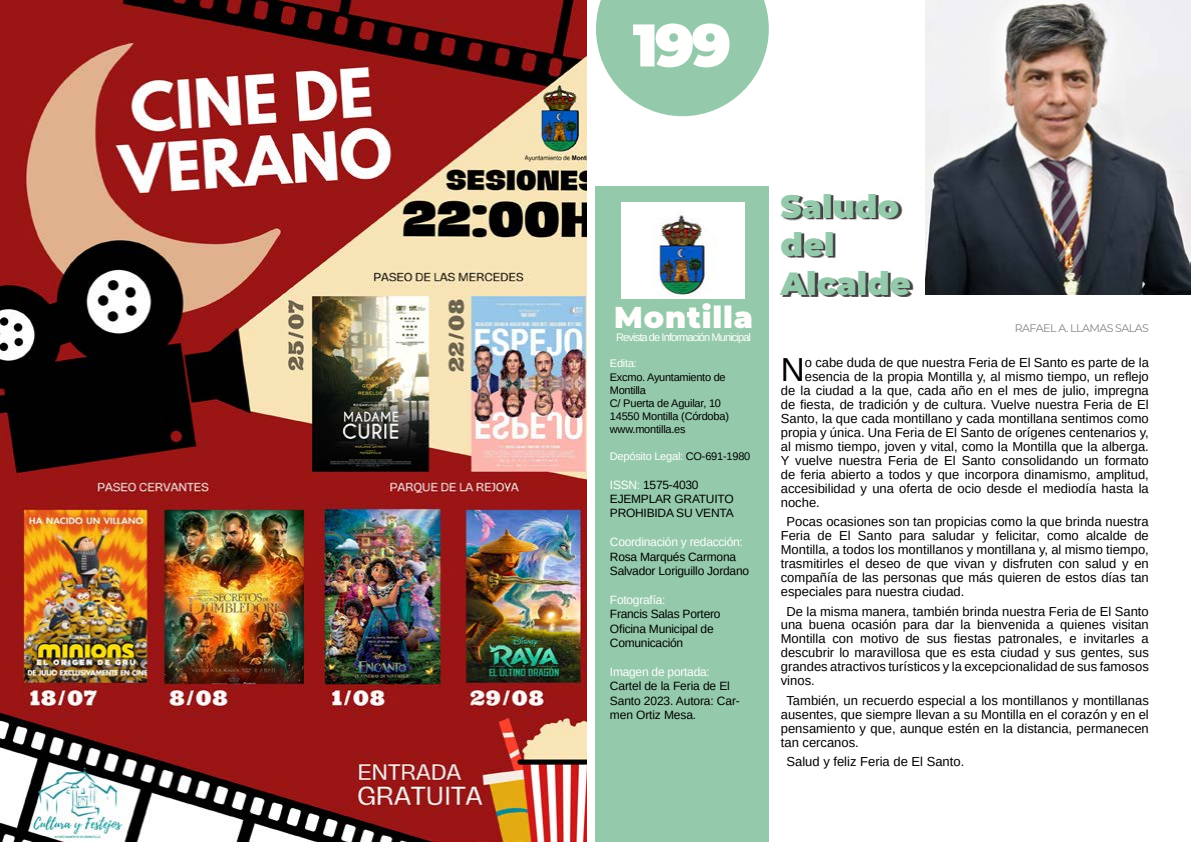
<style>
.page{position:relative;width:1191px;height:842px;background:#fff}
.page>*{position:absolute;margin:0;border:0;box-sizing:border-box;transform-origin:0 0}
.t1{font:900 60px "Montserrat";color:#fffffe}
.t2{font:33.3px "Arimo";color:#000}
.t3{font:900 32px/38.4px "Montserrat";color:#94caab}
.t4{font:900 30px "Montserrat";letter-spacing:.03em;color:#fffefd}
.t5{font:13px/13.9px "Arimo";color:#000;text-align:justify}
.t6{font:12px/14.4px "Arimo";letter-spacing:-.02em;color:#000}
.t7{font:12px "Arimo";letter-spacing:-.02em;color:#fffefd}
.t8{font:11px/13.2px "Arimo";letter-spacing:-.02em;color:#000}
.t9{font:11px "Arimo";letter-spacing:-.08em;color:#fffefd}
.t10{font:11px "Arimo";letter-spacing:-.02em;color:#fffefd}
.t11{font:11px "Montserrat";letter-spacing:-.05em;color:#858686}
.s1{color:#000}
.s2{color:#fffefd}
</style>
<div class="page">
<div style="left:595px;top:187px;width:174px;height:655px;background:#94caab"></div>
<img style="left:622px;top:202px;width:122px;height:97px">
<img style="left:925px;top:0;width:265px;height:295px">
<div style="left:782px;top:195px;width:131px;height:101px;background:#000;opacity:.75"></div>
<svg style="left:596px;top:0;width:173px;height:116px"></svg>
<img style="left:0;top:0;width:587px;height:842px">
<h1 class="t1" style="left:633px;top:0;width:100px">199</h1>
<h3 class="t4" style="left:614px;top:295px;width:140px">Montilla</h3>
<p class="t9" style="left:616px;top:330px;width:136px">Revista de Información Municipal</p>
<p class="t9" style="left:610px;top:357px;width:29px">Edita:</p>
<p class="t8" style="left:610px;top:370px;width:121px">Excmo. Ayuntamiento de<br>Montilla<br>C/ Puerta de Aguilar, 10<br>14550 Montilla (Córdoba) www.montilla.es</p>
<p class="t10" style="left:610px;top:449px;width:142px">Depósito Legal: <span class="s1">CO-691-1980</span></p>
<p class="t6" style="left:610px;top:477px;width:125px"><span class="s2">ISSN:</span> 1575-4030<br>EJEMPLAR GRATUITO<br>PROHIBIDA SU VENTA</p>
<p class="t7" style="left:610px;top:534px;width:134px">Coordinación y redacción:</p>
<p class="t6" style="left:610px;top:549px;width:141px">Rosa Marqués Carmona<br>Salvador Loriguillo Jordano</p>
<p class="t7" style="left:610px;top:592px;width:57px">Fotografía:</p>
<p class="t6" style="left:610px;top:607px;width:112px">Francis Salas Portero<br>Oficina Municipal de<br>Comunicación</p>
<p class="t7" style="left:610px;top:664px;width:101px">Imagen de portada:</p>
<p class="t6" style="left:610px;top:679px;width:131px">Cartel de la Feria de El<br>Santo 2023. Autora: Car&shy;men Ortiz Mesa.</p>
<h3 class="t3" style="left:780px;top:185px;width:132px">Saludo del<br>Alcalde</h3>
<p class="t11" style="left:1014px;top:321px;width:136px">RAFAEL A. LLAMAS SALAS</p>
<h2 class="t2" style="left:781px;top:348px;width:26px">N</h2>
<p class="t5" style="left:805px;top:356px;width:345px">o cabe duda de que nuestra Feria de El Santo es parte de la</p>
<p class="t5" style="left:805px;top:370px;width:345px">esencia de la propia Montilla y, al mismo tiempo, un reflejo</p>
<p class="t5" style="left:781px;top:384px;width:369px">de la ciudad a la que, cada año en el mes de julio, impregna</p>
<p class="t5" style="left:781px;top:398px;width:369px">de fiesta, de tradición y de cultura. Vuelve nuestra Feria de El</p>
<p class="t5" style="left:781px;top:412px;width:369px">Santo, la que cada montillano y cada montillana sentimos como</p>
<p class="t5" style="left:781px;top:426px;width:369px">propia y única. Una Feria de El Santo de orígenes centenarios y,</p>
<p class="t5" style="left:781px;top:439px;width:369px">al mismo tiempo, joven y vital, como la Montilla que la alberga.</p>
<p class="t5" style="left:781px;top:453px;width:369px">Y vuelve nuestra Feria de El Santo consolidando un formato</p>
<p class="t5" style="left:781px;top:467px;width:369px">de feria abierto a todos y que incorpora dinamismo, amplitud,</p>
<p class="t5" style="left:781px;top:481px;width:369px">accesibilidad y una oferta de ocio desde el mediodía hasta la</p>
<p class="t5" style="left:781px;top:495px;width:41px">noche.</p>
<p class="t5" style="left:781px;top:515px;width:369px;text-indent:6px">Pocas ocasiones son tan propicias como la que brinda nuestra Feria de El Santo para saludar y felicitar, como alcalde de Montilla, a todos los montillanos y montillana y, al mismo tiempo, trasmitirles el deseo de que vivan y disfruten con salud y en compañía de las personas que más quieren de estos días tan especiales para nuestra ciudad.</p>
<p class="t5" style="left:781px;top:604px;width:369px;text-indent:6px">De la misma manera, también brinda nuestra Feria de El Santo una buena ocasión para dar la bienvenida a quienes visitan Montilla con motivo de sus fiestas patronales, e invitarles a descubrir lo maravillosa que es esta ciudad y sus gentes, sus grandes atractivos turísticos y la excepcionalidad de sus famosos vinos.</p>
<p class="t5" style="left:781px;top:693px;width:369px;text-indent:6px">También, un recuerdo especial a los montillanos y montillanas ausentes, que siempre llevan a su Montilla en el corazón y en el pensamiento y que, aunque estén en la distancia, permanecen tan cercanos.</p>
<p class="t5" style="left:786px;top:755px;width:179px">Salud y feliz Feria de El Santo.</p>
</div>
